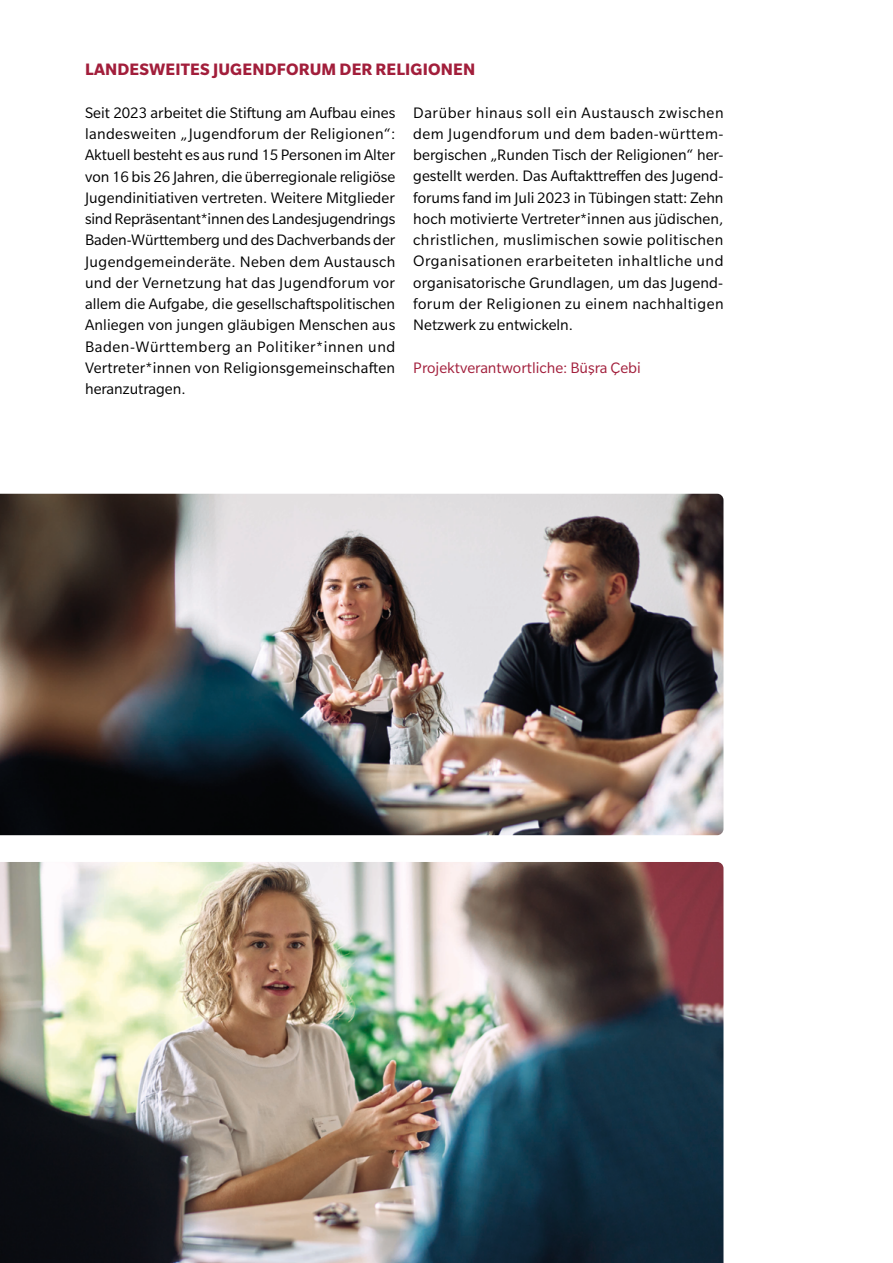
<style>
.page{position:relative;width:893px;height:1263px;background:#fff}
.page>*{position:absolute;margin:0;border:0;box-sizing:border-box;transform-origin:0 0}
.t1{font:700 18px "Slate Pro";letter-spacing:.01em;color:#a21e3b}
.t2{font:16.5px/21.3px "Slate Pro";letter-spacing:.015em;color:#000;text-align:justify}
.t3{font:16.5px "Slate Pro";color:#a21e3b}
</style>
<div class="page">
<img style="left:0;top:494px;width:723px;height:341px">
<img style="left:0;top:862px;width:723px;height:401px">
<p class="t1" style="left:85px;top:60px;width:392px">LANDESWEITES JUGENDFORUM DER RELIGIONEN</p>
<p class="t2" style="left:85px;top:102px;width:312px">Seit 2023 arbeitet die Stiftung am Aufbau eines landesweiten „Jugendforum der Religionen“:<br>Aktuell besteht es aus rund 15 Personen im Alter von 16 bis 26 Jahren, die überregionale religiöse Jugendinitiativen vertreten. Weitere Mitglieder sind Repräsentant*innen des Landesjugendrings Baden-Württemberg und des Dachverbands der Jugendgemeinderäte. Neben dem Austausch und der Vernetzung hat das Jugendforum vor allem die Aufgabe, die gesellschaftspolitischen Anliegen von jungen gläubigen Menschen aus Baden-Württemberg an Politiker*innen und Vertreter*innen von Religionsgemeinschaften heranzutragen.</p>
<p class="t2" style="left:413px;top:102px;width:312px">Darüber hinaus soll ein Austausch zwischen dem Jugendforum und dem baden-württem&shy;bergischen „Runden Tisch der Religionen“ her&shy;gestellt werden. Das Auftakttreffen des Jugend&shy;forums fand im Juli 2023 in Tübingen statt: Zehn hoch motivierte Vertreter*innen aus jüdischen, christlichen, muslimischen sowie politischen Organisationen erarbeiteten inhaltliche und organisatorische Grundlagen, um das Jugend&shy;forum der Religionen zu einem nachhaltigen Netzwerk zu entwickeln.</p>
<p class="t3" style="left:413px;top:359px;width:229px">Projektverantwortliche: Büşra Çebi</p>
</div>
